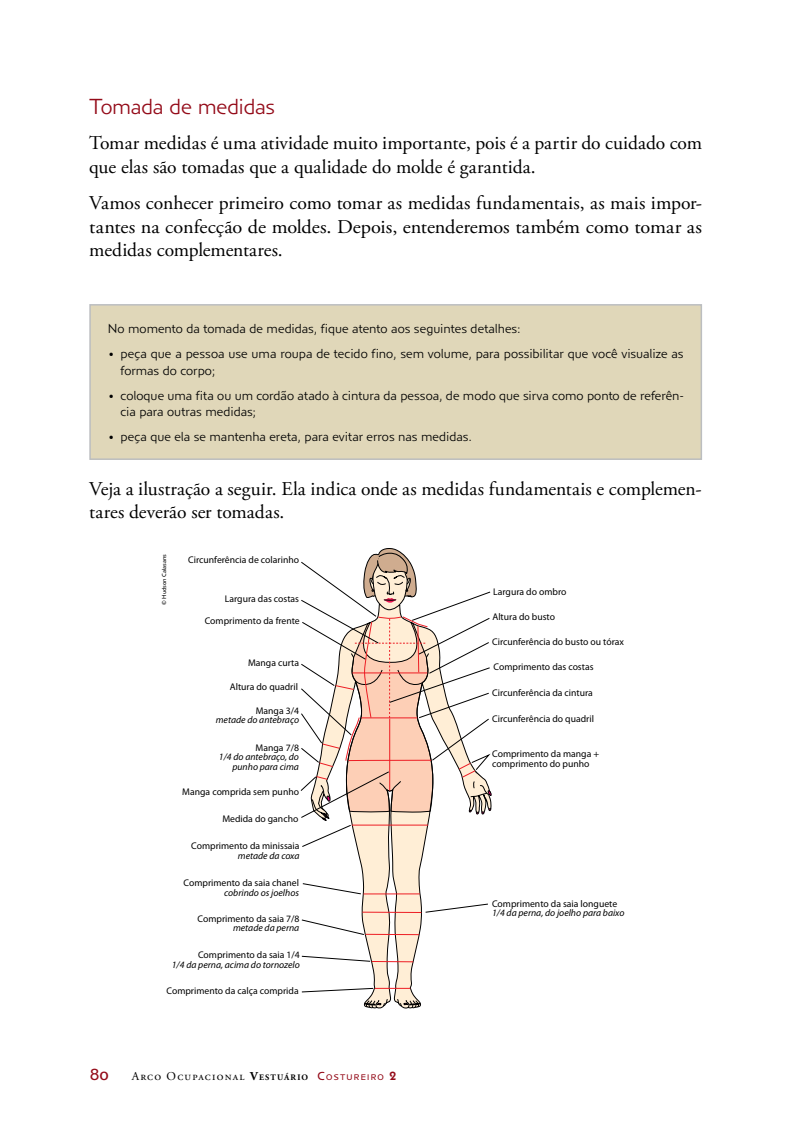
<style>
.page{position:relative;width:808px;height:1127px;background:#fff}
.page>*{position:absolute;margin:0;border:0;box-sizing:border-box;transform-origin:0 0}
.t1{font:300 22.5px "Anisette Petite";letter-spacing:-.02em;color:#940b19}
.t2{font:19.5px/23.9px "Adobe Garamond Pro";letter-spacing:-.005em;color:#000}
.t3{font:16.5px "Anisette Petite";color:#940b19}
.t4{font:300 13.5px/16.5px "Anisette Petite";color:#000}
.t5{font:12px "Adobe Garamond Pro";letter-spacing:.1em;color:#000}
.t6{font:9.75px/9.8px "Myriad Pro";color:#000}
.t7{font:italic 9.75px/9.8px "Myriad Pro";color:#000;text-align:right}
.t8{font:6px "Anisette Petite";color:#000}
.s1{font-weight:700}
.s2{font-weight:700;font-size:8.4px}
.s3{font-family:"Anisette Petite Caps";color:#940b19}
.s4{font-family:"Anisette Petite Caps";font-size:8.4px;color:#940b19}
.s5{font-family:"ITC Kabel Std";font-weight:600;color:#940b19}
</style>
<div class="page">
<svg style="left:356px;top:847px;width:69px;height:160px"></svg>
<svg style="left:364px;top:998px;width:24px;height:10px"></svg>
<svg style="left:397px;top:998px;width:23px;height:10px"></svg>
<hr style="left:363px;top:893px;width:57px;height:1px;background:#ed1d24">
<hr style="left:362px;top:911px;width:59px;height:2px;background:#ed1d24">
<hr style="left:365px;top:934px;width:54px;height:1px;background:#ed1d24">
<hr style="left:372px;top:961px;width:41px;height:1px;background:#ed1d24">
<svg style="left:301px;top:987px;width:110px;height:5px"></svg>
<svg style="left:302px;top:883px;width:59px;height:11px"></svg>
<svg style="left:425px;top:903px;width:63px;height:10px"></svg>
<svg style="left:301px;top:919px;width:63px;height:16px"></svg>
<svg style="left:301px;top:956px;width:70px;height:6px"></svg>
<svg style="left:300px;top:548px;width:192px;height:299px"></svg>
<div style="left:90px;top:305px;width:611px;height:154px;background:#e0d7b9"></div>
<div style="left:89px;top:304px;width:613px;height:156px;border:2px solid #bcbec0"></div>
<h1 class="t1" style="left:89px;top:93px;width:187px">Tomada de medidas</h1>
<h2 class="t2" style="left:89px;top:132px;width:614px">Tomar medidas é uma atividade muito importante, pois é a partir do cuidado com que elas são tomadas que a qualidade do molde é garantida.</h2>
<h2 class="t2" style="left:89px;top:191px;width:614px;text-align:justify">Vamos conhecer primeiro como tomar as medidas fundamentais, as mais impor&shy;tantes na confecção de moldes. Depois, entenderemos também como tomar as medidas complementares.</h2>
<h3 class="t4" style="left:108px;top:320px;width:414px">No momento da tomada de medidas, fique atento aos seguintes detalhes:</h3>
<h3 class="t4" style="left:121px;top:345px;width:564px;text-indent:-13px">• peça que a pessoa use uma roupa de tecido fino, sem volume, para possibilitar que você visualize as formas do corpo;</h3>
<h3 class="t4" style="left:121px;top:387px;width:564px;text-indent:-13px">• coloque uma fita ou um cordão atado à cintura da pessoa, de modo que sirva como ponto de referên&shy;cia para outras medidas;</h3>
<h3 class="t4" style="left:108px;top:428px;width:366px">• peça que ela se mantenha ereta, para evitar erros nas medidas.</h3>
<h2 class="t2" style="left:89px;top:477px;width:614px">Veja a ilustração a seguir. Ela indica onde as medidas fundamentais e complemen&shy;tares deverão ser tomadas.</h2>
<p class="t8" style="left:161px;top:605px;width:52px;rotate:-90deg">© Hudson Calasans</p>
<p class="t6" style="left:188px;top:555px;width:112px">Circunferência de colarinho</p>
<p class="t6" style="left:225px;top:594px;width:76px">Largura das costas</p>
<p class="t6" style="left:493px;top:586px;width:75px">Largura do ombro</p>
<p class="t6" style="left:205px;top:615px;width:97px">Comprimento da frente</p>
<p class="t6" style="left:248px;top:658px;width:53px">Manga curta</p>
<p class="t6" style="left:230px;top:682px;width:70px">Altura do quadril</p>
<p class="t6" style="left:256px;top:705px;width:45px">Manga 3/4</p>
<p class="t7" style="left:216px;top:715px;width:85px">metade do antebraço</p>
<p class="t6" style="left:256px;top:742px;width:45px">Manga 7/8</p>
<p class="t7" style="left:219px;top:752px;width:81px">1/4 do antebraço, do punho para cima</p>
<p class="t6" style="left:182px;top:787px;width:118px">Manga comprida sem punho</p>
<p class="t6" style="left:222px;top:813px;width:78px">Medida do gancho</p>
<p class="t6" style="left:191px;top:841px;width:110px">Comprimento da minissaia</p>
<p class="t7" style="left:238px;top:850px;width:63px">metade da coxa</p>
<p class="t6" style="left:184px;top:878px;width:117px">Comprimento da saia chanel</p>
<p class="t7" style="left:224px;top:887px;width:76px">cobrindo os joelhos</p>
<p class="t6" style="left:198px;top:913px;width:103px">Comprimento da saia 7/8</p>
<p class="t7" style="left:233px;top:923px;width:68px">metade da perna</p>
<p class="t6" style="left:198px;top:950px;width:103px">Comprimento da saia 1/4</p>
<p class="t7" style="left:172px;top:959px;width:129px">1/4 da perna, acima do tornozelo</p>
<p class="t6" style="left:166px;top:986px;width:134px">Comprimento da calça comprida</p>
<h3 class="t3" style="left:90px;top:1065px;width:21px">80</h3>
<p class="t5" style="left:132px;top:1069px;width:266px">Arco Ocupacional <span class="s1">V</span><span class="s2">ESTUÁRIO</span> <span class="s3">C</span><span class="s4">OSTUREIRO</span> <span class="s5">2</span></p>
<p class="t6" style="left:492px;top:611px;width:64px">Altura do busto</p>
<p class="t6" style="left:492px;top:636px;width:133px">Circunferência do busto ou tórax</p>
<p class="t6" style="left:493px;top:662px;width:101px">Comprimento das costas</p>
<p class="t6" style="left:492px;top:688px;width:102px">Circunferência da cintura</p>
<p class="t6" style="left:492px;top:713px;width:103px">Circunferência do quadril</p>
<p class="t6" style="left:492px;top:749px;width:109px">Comprimento da manga + comprimento do punho</p>
<p class="t6" style="left:492px;top:898px;width:127px">Comprimento da saia longuete</p>
<p class="t7" style="left:492px;top:908px;width:134px">1/4 da perna, do joelho para baixo</p>
</div>
